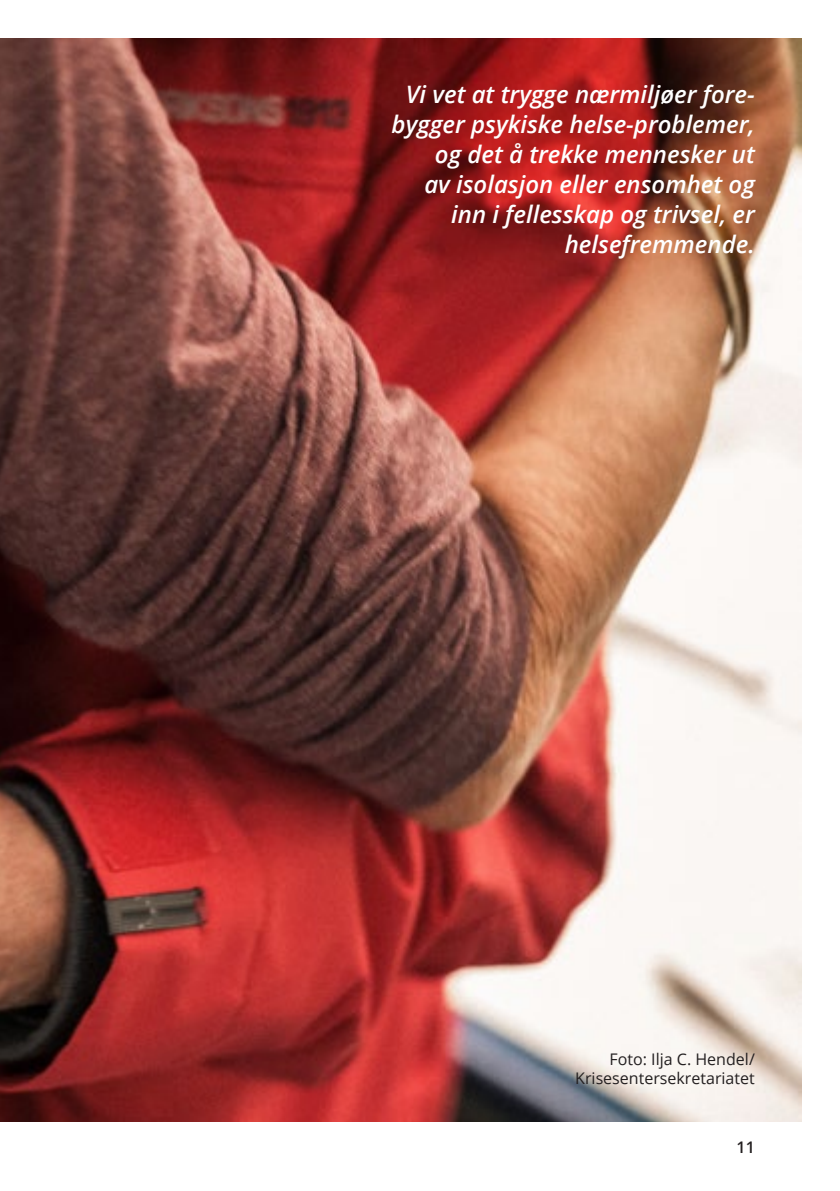
<style>
.page{position:relative;width:840px;height:1191px;background:#fff}
.page>*{position:absolute;margin:0;border:0;box-sizing:border-box;transform-origin:0 0}
.sitat{font:italic 600 24px/30px "Open Sans";color:#fff;text-align:right}
.t1{font:16px/19.2px "Open Sans";color:#231f20;text-align:right}
.t2{font:600 16px "Open Sans";color:#231f20}
</style>
<div class="page">
<img style="left:0;top:39px;width:800px;height:1083px">
<p class="sitat" style="left:391px;top:79px;width:364px">Vi vet at trygge nærmiljøer fore&shy;bygger psykiske helse-problemer, og det å trekke mennesker ut<br>av isolasjon eller ensomhet og inn i fellesskap og trivsel, er helsefremmende.</p>
<p class="t1" style="left:575px;top:1049px;width:181px">Foto: Ilja C. Hendel/<br>Krisesentersekretariatet</p>
<p class="t2" style="left:736px;top:1136px;width:20px">11</p>
</div>
